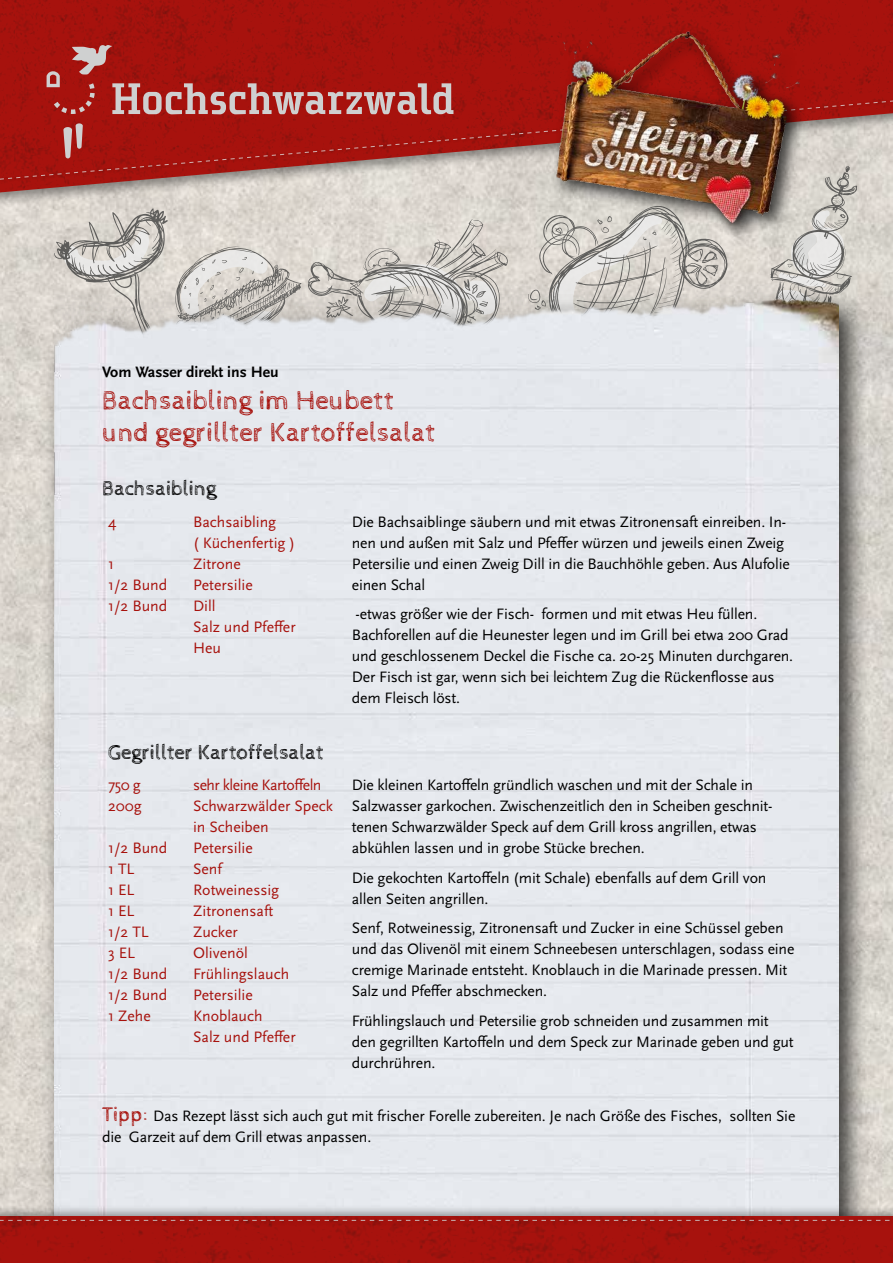
<style>
.page{position:relative;width:893px;height:1263px;background:#fff}
.page>*{position:absolute;margin:0;border:0;box-sizing:border-box;transform-origin:0 0}
.t1{font:27px/32.4px "Cabin Sketch";letter-spacing:.01em;color:#a7120d}
.t2{font:21px "Cabin Sketch";color:#000}
.t3{font:15.75px/21px "Scala Sans OT";letter-spacing:-.01em;color:#000}
.t4{font:15.75px/21px "Scala Sans OT";color:#a7120d}
.t5{font:700 15.75px "Scala Sans OT";color:#000}
.t6{font:15.75px "Scala Sans OT";letter-spacing:-.03em;color:#a7120d}
.s1{font-family:"Cabin Sketch";font-size:21px;color:#a7120d}
</style>
<div class="page">
<img style="left:0;top:209px;width:893px;height:995px">
<div style="left:0;top:0;width:893px;height:209px;background:#000;opacity:.4"></div>
<img style="left:0;top:0;width:893px;height:194px">
<div style="left:0;top:98px;width:893px;height:86px;background:#000;opacity:.4"></div>
<svg style="left:0;top:100px;width:893px;height:80px;background:#ad413b"></svg>
<svg style="left:47px;top:45px;width:406px;height:69px;background:#ac3531"></svg>
<svg style="left:63px;top:123px;width:20px;height:35px"></svg>
<svg style="left:770px;top:166px;width:87px;height:111px;background:#c7c5c0"></svg>
<svg style="left:54px;top:199px;width:674px;height:78px;background:#d1ccc6"></svg>
<div style="left:42px;top:277px;width:827px;height:986px;background:#000;opacity:.75"></div>
<img style="left:54px;top:285px;width:785px;height:919px">
<div style="left:0;top:1204px;width:893px;height:59px;background:#000;opacity:.4"></div>
<img style="left:0;top:1216px;width:893px;height:47px">
<div style="left:0;top:1217px;width:893px;height:10px;background:#000;opacity:.4"></div>
<svg style="left:0;top:1220px;width:893px;height:1px"></svg>
<div style="left:550px;top:25px;width:267px;height:221px;background:#000;opacity:.75"></div>
<img style="left:549px;top:0;width:279px;height:240px">
<p class="t5" style="left:102px;top:362px;width:178px">Vom Wasser direkt ins Heu</p>
<h1 class="t1" style="left:102px;top:384px;width:335px">Bachsaibling im Heubett und gegrillter Kartoffelsalat</h1>
<h2 class="t2" style="left:102px;top:477px;width:116px">Bachsaibling</h2>
<p class="t4" style="left:108px;top:511px;width:10px">4</p>
<p class="t4" style="left:193px;top:511px;width:104px">Bachsaibling<br>( Küchenfertig )</p>
<p class="t4" style="left:108px;top:553px;width:8px">1</p>
<p class="t4" style="left:193px;top:553px;width:49px">Zitrone</p>
<p class="t4" style="left:108px;top:574px;width:61px">1/2 Bund</p>
<p class="t4" style="left:193px;top:574px;width:61px">Petersilie</p>
<p class="t4" style="left:108px;top:595px;width:61px">1/2 Bund</p>
<p class="t4" style="left:193px;top:595px;width:104px">Dill<br>Salz und Pfeffer<br>Heu</p>
<p class="t3" style="left:352px;top:511px;width:440px">Die Bachsaiblinge säubern und mit etwas Zitronensaft einreiben. In&shy;nen und außen mit Salz und Pfeffer würzen und jeweils einen Zweig Petersilie und einen Zweig Dill in die Bauchhöhle geben. Aus Alufolie einen Schal</p>
<p class="t3" style="left:352px;top:604px;width:443px">-etwas größer wie der Fisch- formen und mit etwas Heu füllen.<br>Bachforellen auf die Heunester legen und im Grill bei etwa 200 Grad und geschlossenem Deckel die Fische ca. 20-25 Minuten durchgaren.<br>Der Fisch ist gar, wenn sich bei leichtem Zug die Rückenflosse aus dem Fleisch löst.</p>
<h2 class="t2" style="left:108px;top:741px;width:217px">Gegrillter Kartoffelsalat</h2>
<p class="t4" style="left:108px;top:775px;width:34px">750 g</p>
<p class="t6" style="left:193px;top:776px;width:130px">sehr kleine Kartoffeln</p>
<p class="t4" style="left:108px;top:796px;width:35px">200g</p>
<p class="t4" style="left:193px;top:796px;width:141px">Schwarzwälder Speck in Scheiben</p>
<p class="t4" style="left:108px;top:838px;width:61px">1/2 Bund</p>
<p class="t4" style="left:193px;top:838px;width:61px">Petersilie</p>
<p class="t4" style="left:108px;top:859px;width:28px">1 TL</p>
<p class="t4" style="left:193px;top:859px;width:30px">Senf</p>
<p class="t4" style="left:108px;top:880px;width:28px">1 EL</p>
<p class="t4" style="left:193px;top:880px;width:88px">Rotweinessig</p>
<p class="t4" style="left:108px;top:901px;width:28px">1 EL</p>
<p class="t4" style="left:193px;top:901px;width:82px">Zitronensaft</p>
<p class="t4" style="left:108px;top:922px;width:42px">1/2 TL</p>
<p class="t4" style="left:193px;top:922px;width:46px">Zucker</p>
<p class="t4" style="left:108px;top:943px;width:28px">3 EL</p>
<p class="t4" style="left:193px;top:943px;width:56px">Olivenöl</p>
<p class="t4" style="left:108px;top:964px;width:61px">1/2 Bund</p>
<p class="t4" style="left:193px;top:964px;width:98px">Frühlingslauch</p>
<p class="t4" style="left:108px;top:985px;width:61px">1/2 Bund</p>
<p class="t4" style="left:193px;top:985px;width:61px">Petersilie</p>
<p class="t4" style="left:108px;top:1006px;width:44px">1 Zehe</p>
<p class="t4" style="left:193px;top:1006px;width:104px">Knoblauch<br>Salz und Pfeffer</p>
<p class="t3" style="left:352px;top:775px;width:422px">Die kleinen Kartoffeln gründlich waschen und mit der Schale in Salzwasser garkochen. Zwischenzeitlich den in Scheiben geschnit&shy;tenen Schwarzwälder Speck auf dem Grill kross angrillen, etwas abkühlen lassen und in grobe Stücke brechen.</p>
<p class="t3" style="left:352px;top:867px;width:416px">Die gekochten Kartoffeln (mit Schale) ebenfalls auf dem Grill von allen Seiten angrillen.</p>
<p class="t3" style="left:352px;top:917px;width:444px">Senf, Rotweinessig, Zitronensaft und Zucker in eine Schüssel geben und das Olivenöl mit einem Schneebesen unterschlagen, sodass eine cremige Marinade entsteht. Knoblauch in die Marinade pressen. Mit Salz und Pfeffer abschmecken.</p>
<p class="t3" style="left:352px;top:1010px;width:443px">Frühlingslauch und Petersilie grob schneiden und zusammen mit den gegrillten Kartoffeln und dem Speck zur Marinade geben und gut durchrühren.</p>
<p class="t3" style="left:102px;top:1105px;width:695px"><span class="s1">Tipp:</span> Das Rezept lässt sich auch gut mit frischer Forelle zubereiten. Je nach Größe des Fisches, sollten Sie die Garzeit auf dem Grill etwas anpassen.</p>
</div>
